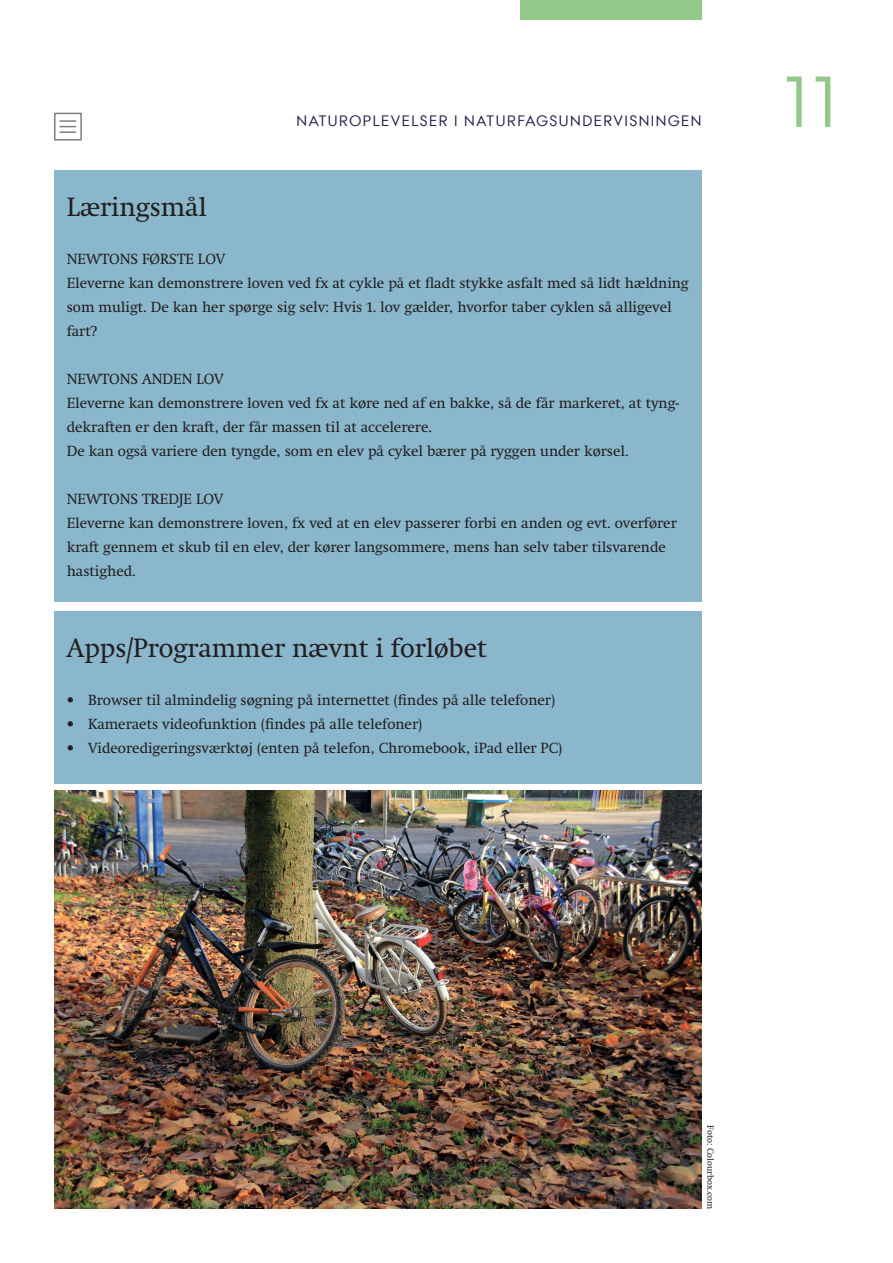
<style>
.page{position:relative;width:893px;height:1263px;background:#fff}
.page>*{position:absolute;margin:0;border:0;box-sizing:border-box;transform-origin:0 0}
.t1{font:72px "AU Passata";color:#92c889}
.t2{font:27px "Swift Neue LT Pro";color:#231f20}
.t3{font:15px/24px "Swift Neue LT Pro";color:#231f20}
.t4{font:15px "AU Passata";letter-spacing:.1em;color:#1c1141}
.t5{font:9px "Swift Neue LT Pro";color:#231f20}
</style>
<div class="page">
<div style="left:54px;top:113px;width:28px;height:28px;border:2px solid #7c7f81"></div>
<svg style="left:60px;top:120px;width:16px;height:13px"></svg>
<div style="left:520px;top:0;width:182px;height:20px;background:#92c889"></div>
<div style="left:54px;top:170px;width:648px;height:432px;background:#8ab7cb"></div>
<div style="left:54px;top:611px;width:648px;height:172px;background:#8ab7cb"></div>
<img style="left:54px;top:791px;width:648px;height:418px">
<p class="t4" style="left:296px;top:112px;width:407px">NATUROPLEVELSER I NATURFAGSUNDERVISNINGEN</p>
<h2 class="t2" style="left:67px;top:191px;width:142px">Læringsmål</h2>
<p class="t3" style="left:67px;top:247px;width:623px">NEWTONS FØRSTE LOV<br>Eleverne kan demonstrere loven ved fx at cykle på et fladt stykke asfalt med så lidt hældning som muligt. De kan her spørge sig selv: Hvis 1. lov gælder, hvorfor taber cyklen så alligevel fart?</p>
<p class="t3" style="left:67px;top:367px;width:614px">NEWTONS ANDEN LOV<br>Eleverne kan demonstrere loven ved fx at køre ned af en bakke, så de får markeret, at tyng&shy;dekraften er den kraft, der får massen til at accelerere.<br>De kan også variere den tyngde, som en elev på cykel bærer på ryggen under kørsel.</p>
<p class="t3" style="left:67px;top:487px;width:612px">NEWTONS TREDJE LOV<br>Eleverne kan demonstrere loven, fx ved at en elev passerer forbi en anden og evt. overfører kraft gennem et skub til en elev, der kører langsommere, mens han selv taber tilsvarende hastighed.</p>
<h2 class="t2" style="left:67px;top:632px;width:421px">Apps/Programmer nævnt i forløbet</h2>
<p class="t3" style="left:67px;top:688px;width:490px">• Browser til almindelig søgning på internettet (findes på alle telefoner)</p>
<p class="t3" style="left:67px;top:712px;width:357px">• Kameraets videofunktion (findes på alle telefoner)</p>
<p class="t3" style="left:67px;top:736px;width:497px">• Videoredigeringsværktøj (enten på telefon, Chromebook, iPad eller PC)</p>
<h1 class="t1" style="left:776px;top:60px;width:71px">11</h1>
<p class="t5" style="left:716px;top:1125px;width:85px;rotate:90deg">Foto: Colourbox.com</p>
</div>
